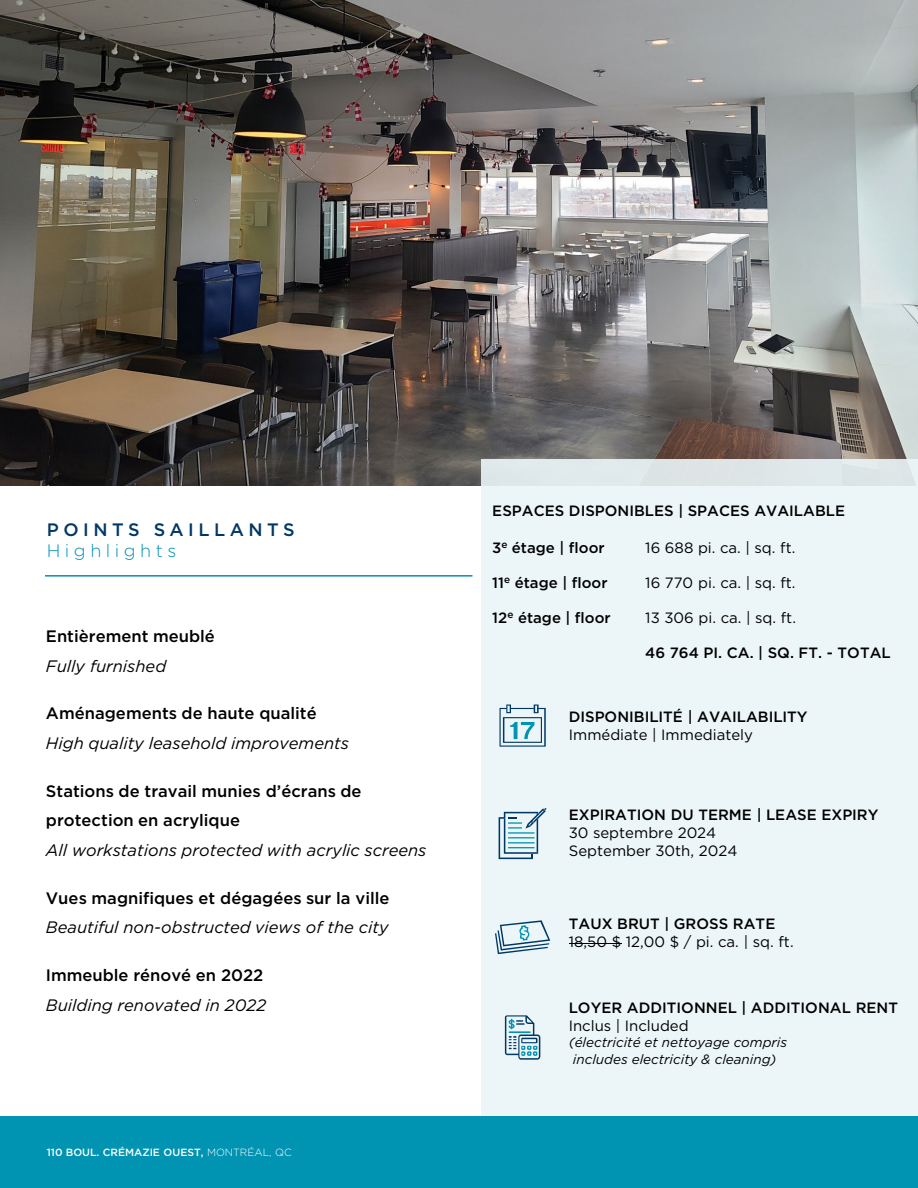
<style>
.page{position:relative;width:918px;height:1188px;background:#fff}
.page>*{position:absolute;margin:0;border:0;box-sizing:border-box;transform-origin:0 0}
.t1{font:500 18px "Gotham";letter-spacing:.25em;color:#003865}
.t2{font:300 18px "Gotham";letter-spacing:.25em;color:#0093b2}
.t3{font:italic 16.5px/29.7px "Gotham";color:#000}
.t4{font:500 16.5px/29.7px "Gotham";color:#000}
.t5{font:500 15px "Gotham";color:#000}
.t6{font:15px "Gotham";color:#000}
.t7{font:italic 13.5px "Gotham";color:#000}
.t8{font:500 10.5px "Gotham";color:#fff}
.s1{font-weight:400;font-style:italic}
.s2{font-weight:500;font-style:normal}
.s3{font-weight:300}
</style>
<div class="page">
<div style="left:0;top:1116px;width:918px;height:72px;background:#0093b2"></div>
<img style="left:0;top:0;width:918px;height:486px">
<hr style="left:45px;top:575px;width:427px;height:2px;background:#0093b2">
<div style="left:482px;top:459px;width:436px;height:657px;background:#ebf6f8"></div>
<svg style="left:495px;top:920px;width:55px;height:34px"></svg>
<svg style="left:505px;top:1015px;width:35px;height:45px"></svg>
<hr style="left:569px;top:943px;width:52px;height:1px;background:#000">
<svg style="left:499px;top:808px;width:48px;height:51px"></svg>
<svg style="left:500px;top:705px;width:46px;height:42px"></svg>
<p class="t1" style="left:47px;top:519px;width:250px">POINTS SAILLANTS</p>
<p class="t2" style="left:47px;top:540px;width:131px">Highlights</p>
<p class="t4" style="left:46px;top:621px;width:170px">Entièrement meublé<br><span class="s1">Fully furnished</span></p>
<p class="t3" style="left:46px;top:699px;width:305px"><span class="s2">Aménagements de haute qualité<br></span>High quality leasehold improvements</p>
<p class="t4" style="left:46px;top:776px;width:382px">Stations de travail munies d’écrans de protection en acrylique<br><span class="s1">All workstations protected with acrylic screens</span></p>
<p class="t3" style="left:46px;top:883px;width:345px"><span class="s2">Vues magnifiques et dégagées sur la ville<br></span>Beautiful non-obstructed views of the city</p>
<p class="t3" style="left:46px;top:961px;width:222px"><span class="s2">Immeuble rénové en 2022<br></span>Building renovated in 2022</p>
<p class="t8" style="left:47px;top:1146px;width:246px">110 BOUL. CRÉMAZIE OUEST, <span class="s3">MONTRÉAL, QC</span></p>
<p class="t5" style="left:492px;top:502px;width:354px">ESPACES DISPONIBLES | SPACES AVAILABLE</p>
<p class="t5" style="left:492px;top:539px;width:114px">3<sup>e</sup> étage | floor</p>
<p class="t6" style="left:645px;top:539px;width:152px">16 688 pi. ca. | sq. ft.</p>
<p class="t5" style="left:492px;top:574px;width:117px">11<sup>e</sup> étage | floor</p>
<p class="t6" style="left:645px;top:574px;width:152px">16 770 pi. ca. | sq. ft.</p>
<p class="t5" style="left:492px;top:609px;width:120px">12<sup>e</sup> étage | floor</p>
<p class="t6" style="left:645px;top:609px;width:152px">13 306 pi. ca. | sq. ft.</p>
<p class="t5" style="left:645px;top:644px;width:247px">46 764 PI. CA. | SQ. FT. - TOTAL</p>
<p class="t5" style="left:569px;top:708px;width:240px">DISPONIBILITÉ | AVAILABILITY</p>
<p class="t6" style="left:569px;top:726px;width:186px">Immédiate | Immediately</p>
<p class="t5" style="left:569px;top:806px;width:311px">EXPIRATION DU TERME | LEASE EXPIRY</p>
<p class="t6" style="left:569px;top:824px;width:149px">30 septembre 2024</p>
<p class="t6" style="left:569px;top:842px;width:170px">September 30th, 2024</p>
<p class="t5" style="left:569px;top:915px;width:208px">TAUX BRUT | GROSS RATE</p>
<p class="t6" style="left:569px;top:933px;width:226px">18,50 $ 12,00 $ / pi. ca. | sq. ft.</p>
<p class="t5" style="left:569px;top:999px;width:331px">LOYER ADDITIONNEL | ADDITIONAL RENT</p>
<p class="t6" style="left:569px;top:1017px;width:121px">Inclus | Included</p>
<p class="t7" style="left:569px;top:1035px;width:220px">(électricité et nettoyage compris</p>
<p class="t7" style="left:573px;top:1051px;width:205px">includes electricity &amp; cleaning)</p>
</div>
